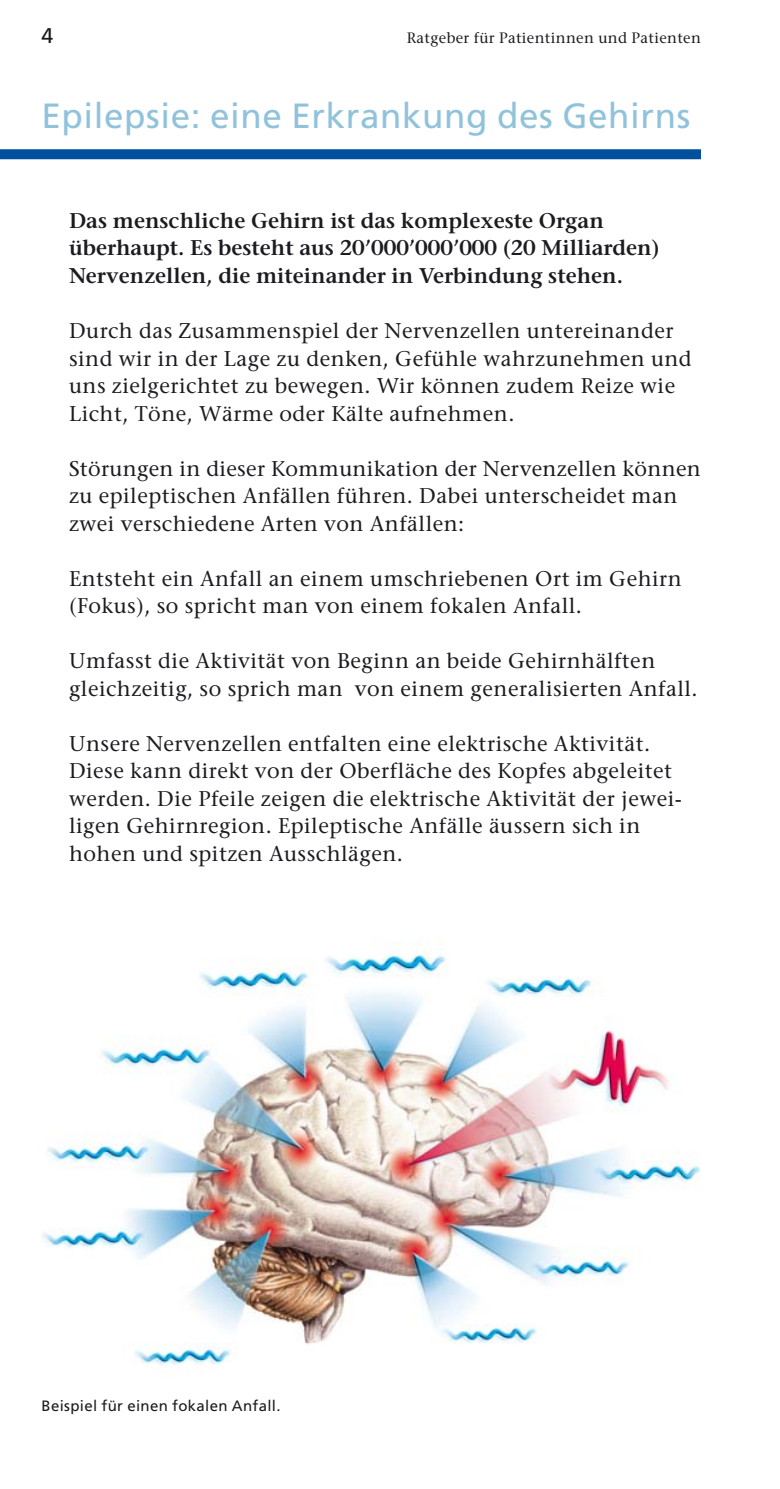
<style>
.page{position:relative;width:780px;height:1489px;background:#fff}
.page>*{position:absolute;margin:0;border:0;box-sizing:border-box;transform-origin:0 0}
.t1{font:35px "Frutiger";letter-spacing:.015em;color:#90c3db}
.t2{font:21.25px/27.5px "Stone Serif";letter-spacing:.025em;color:#1b1c20}
.t3{font:600 21.25px/27.5px "Stone Serif";color:#1b1c20}
.t4{font:21.25px "Frutiger";color:#1b1c20}
.t5{font:15px "Stone Serif";letter-spacing:.025em;color:#1b1c20}
.t6{font:15px "Frutiger";letter-spacing:.02em;color:#1b1c20}
</style>
<div class="page">
<div style="left:0;top:149px;width:701px;height:10px;background:#00509e"></div>
<img style="left:42px;top:943px;width:659px;height:423px">
<p class="t4" style="left:42px;top:27px;width:13px">4</p>
<p class="t5" style="left:407px;top:32px;width:295px">Ratgeber für Patientinnen und Patienten</p>
<h1 class="t1" style="left:42px;top:102px;width:650px">Epilepsie: eine Erkrankung des Gehirns</h1>
<p class="t3" style="left:69px;top:209px;width:592px">Das menschliche Gehirn ist das komplexeste Organ überhaupt. Es besteht aus 20’000’000’000 (20 Milliarden)<br>Nervenzellen, die miteinander in Verbindung stehen.</p>
<p class="t2" style="left:69px;top:319px;width:624px">Durch das Zusammenspiel der Nervenzellen untereinander sind wir in der Lage zu denken, Gefühle wahrzunehmen und uns zielgerichtet zu bewegen. Wir können zudem Reize wie Licht, Töne, Wärme oder Kälte aufnehmen.</p>
<p class="t2" style="left:69px;top:456px;width:633px">Störungen in dieser Kommunikation der Nervenzellen können zu epileptischen Anfällen führen. Dabei unterscheidet man zwei verschiedene Arten von Anfällen:</p>
<p class="t2" style="left:69px;top:566px;width:614px">Entsteht ein Anfall an einem umschriebenen Ort im Gehirn (Fokus), so spricht man von einem fokalen Anfall.</p>
<p class="t2" style="left:69px;top:649px;width:630px">Umfasst die Aktivität von Beginn an beide Gehirnhälften gleichzeitig, so sprich man von einem generalisierten Anfall.</p>
<p class="t2" style="left:69px;top:731px;width:614px">Unsere Nervenzellen entfalten eine elektrische Aktivität.<br>Diese kann direkt von der Oberfläche des Kopfes abgeleitet werden. Die Pfeile zeigen die elektrische Aktivität der jewei&shy;ligen Gehirnregion. Epileptische Anfälle äussern sich in hohen und spitzen Ausschlägen.</p>
<p class="t6" style="left:42px;top:1399px;width:240px">Beispiel für einen fokalen Anfall.</p>
</div>
